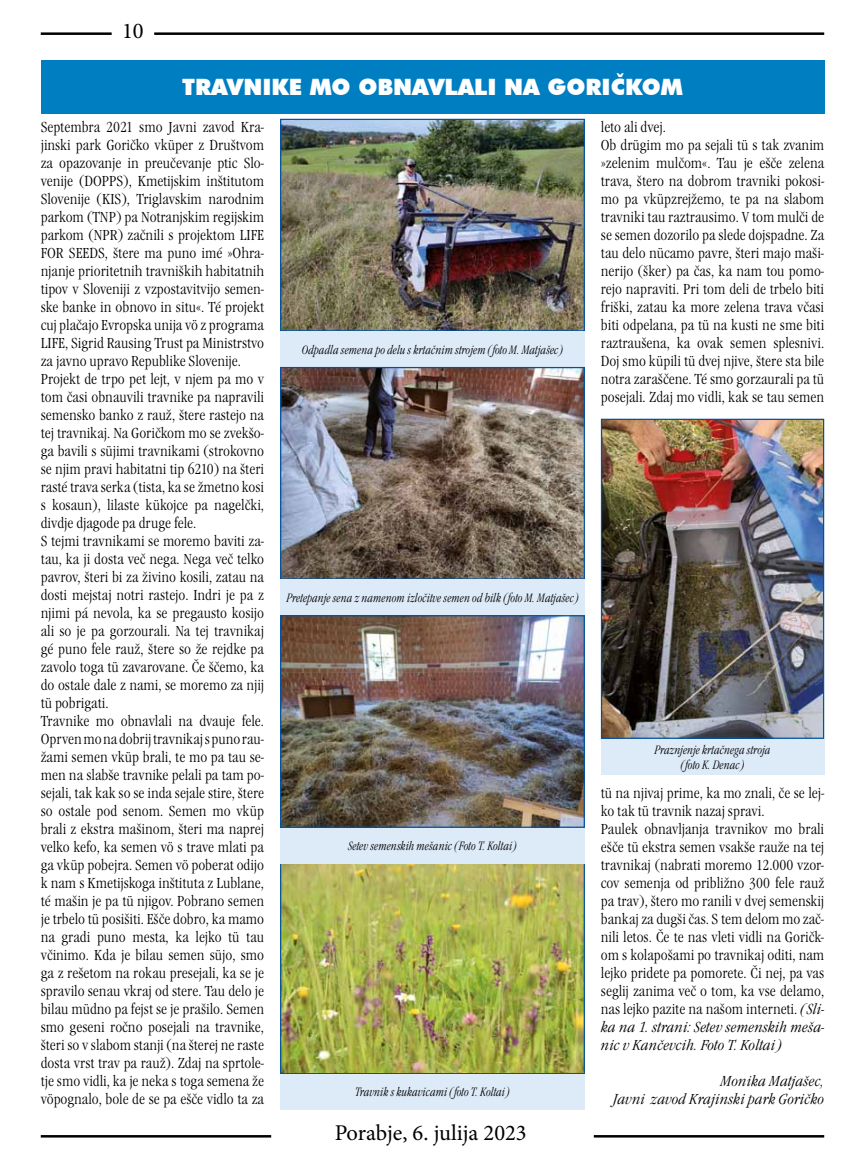
<style>
.page{position:relative;width:865px;height:1170px;background:#fff}
.page>*{position:absolute;margin:0;border:0;box-sizing:border-box;transform-origin:0 0}
.t1{font:900 22.5px "Futura BT";color:#fff}
.t2{font:22.5px "Minion Pro";color:#000}
.t3{font:15px/18px "Garamond Itc TEE Ligh Cond";color:#000;scale:1.05 1}
.t4{font:15px/18px "Garamond Itc TEE Ligh Cond Ital";color:#000;scale:1.05 1}
.t5{font:12.5px/15px "Garamond Itc TEE Ligh Cond Ital";color:#000;text-align:center;scale:.9 1}
.s1{font-family:"Garamond Itc TEE Ligh Cond Ital"}
</style>
<div class="page">
<hr style="left:41px;top:32px;width:71px;height:3px;background:#000">
<hr style="left:154px;top:32px;width:670px;height:3px;background:#000">
<hr style="left:41px;top:1134px;width:230px;height:3px;background:#000">
<hr style="left:594px;top:1134px;width:230px;height:3px;background:#000">
<div style="left:41px;top:60px;width:783px;height:53px;background:#007ec2"></div>
<img style="left:603px;top:420px;width:219px;height:316px">
<div style="left:601px;top:418px;width:223px;height:320px;border:1px solid #0053a1"></div>
<div style="left:601px;top:738px;width:223px;height:36px;background:#ddeaf8"></div>
<img style="left:282px;top:121px;width:301px;height:208px">
<div style="left:280px;top:119px;width:305px;height:212px;border:1px solid #0053a1"></div>
<div style="left:280px;top:331px;width:305px;height:36px;background:#ddeaf8"></div>
<img style="left:282px;top:369px;width:301px;height:208px">
<div style="left:280px;top:367px;width:305px;height:212px;border:1px solid #0053a1"></div>
<div style="left:280px;top:579px;width:305px;height:36px;background:#ddeaf8"></div>
<img style="left:282px;top:863px;width:301px;height:209px">
<div style="left:280px;top:861px;width:305px;height:213px;border:1px solid #0053a1"></div>
<div style="left:280px;top:1074px;width:305px;height:35px;background:#ddeaf8"></div>
<img style="left:282px;top:617px;width:301px;height:208px">
<div style="left:280px;top:615px;width:305px;height:212px;border:1px solid #0053a1"></div>
<div style="left:280px;top:827px;width:305px;height:36px;background:#ddeaf8"></div>
<h1 class="t2" style="left:122px;top:15px;width:23px">10</h1>
<h1 class="t1" style="left:182px;top:74px;width:502px">TRAVNIKE MO OBNAVLALI NA GORIČKOM</h1>
<p class="t3" style="left:41px;top:118px;width:214px">Septembra 2021 smo Javni zavod Kra&shy;jinski park Goričko vküper z Društvom za opazovanje in preučevanje ptic Slo&shy;venije (DOPPS), Kmetijskim inštitutom Slovenije (KIS), Triglavskim narodnim parkom (TNP) pa Notranjskim regijskim parkom (NPR) začnili s projektom LIFE FOR SEEDS, štere ma puno imé »Ohra&shy;njanje prioritetnih travniških habitatnih tipov v Sloveniji z vzpostavitvijo semen&shy;ske banke in obnovo in situ«. Té projekt cuj plačajo Evropska unija vö z programa LIFE, Sigrid Rausing Trust pa Ministrstvo za javno upravo Republike Slovenije.<br>Projekt de trpo pet lejt, v njem pa mo v tom časi obnauvili travnike pa napravili semensko banko z rauž, štere rastejo na tej travnikaj. Na Goričkom mo se zvekšo&shy;ga bavili s süjimi travnikami (strokovno se njim pravi habitatni tip 6210) na šteri rasté trava serka (tista, ka se žmetno kosi s kosaun), lilaste kükojce pa nagelčki, divdje djagode pa druge fele.<br>S tejmi travnikami se moremo baviti za&shy;tau, ka ji dosta več nega. Nega več telko pavrov, šteri bi za živino kosili, zatau na dosti mejstaj notri rastejo. Indri je pa z njimi pá nevola, ka se pregausto kosijo ali so je pa gorzourali. Na tej travnikaj gé puno fele rauž, štere so že rejdke pa zavolo toga tü zavarovane. Če ščemo, ka do ostale dale z nami, se moremo za njij tü pobrigati.<br>Travnike mo obnavlali na dvauje fele.<br>Oprven mo na dobrij travnikaj s puno rau&shy;žami semen vküp brali, te mo pa tau se&shy;men na slabše travnike pelali pa tam po&shy;sejali, tak kak so se inda sejale stire, štere so ostale pod senom. Semen mo vküp brali z ekstra mašinom, šteri ma naprej velko kefo, ka semen vö s trave mlati pa ga vküp pobejra. Semen vö poberat odijo k nam s Kmetijskoga inštituta z Lublane, té mašin je pa tü njigov. Pobrano semen je trbelo tü posišiti. Ešče dobro, ka mamo na gradi puno mesta, ka lejko tü tau včinimo. Kda je bilau semen süjo, smo ga z rešetom na rokau presejali, ka se je spravilo senau vkraj od stere. Tau delo je bilau müdno pa fejst se je prašilo. Semen smo geseni ročno posejali na travnike, šteri so v slabom stanji (na šterej ne raste dosta vrst trav pa rauž). Zdaj na sprtole&shy;tje smo vidli, ka je neka s toga semena že vöpognalo, bole de se pa ešče vidlo ta za</p>
<p class="t5" style="left:302px;top:342px;width:292px">Odpadla semena po delu s krtačnim strojem (foto M. Matjašec)</p>
<p class="t5" style="left:286px;top:590px;width:326px">Pretepanje sena z namenom izločitve semen od bilk (foto M. Matjašec)</p>
<p class="t5" style="left:348px;top:838px;width:189px">Setev semenskih mešanic (Foto T. Koltai)</p>
<p class="t5" style="left:355px;top:1085px;width:173px">Travnik s kukavicami (foto T. Koltai)</p>
<h1 class="t2" style="left:335px;top:1117px;width:194px">Porabje, 6. julija 2023</h1>
<p class="t3" style="left:601px;top:118px;width:214px">leto ali dvej.<br>Ob drügim mo pa sejali tü s tak zvanim »zelenim mulčom«. Tau je ešče zelena trava, štero na dobrom travniki pokosi&shy;mo pa vküpzrejžemo, te pa na slabom travniki tau raztrausimo. V tom mulči de se semen dozorilo pa slede dojspadne. Za tau delo nücamo pavre, šteri majo maši&shy;nerijo (šker) pa čas, ka nam tou pomo&shy;rejo napraviti. Pri tom deli de trbelo biti friški, zatau ka more zelena trava včasi biti odpelana, pa tü na kusti ne sme biti raztraušena, ka ovak semen splesnivi.<br>Doj smo küpili tü dvej njive, štere sta bile notra zaraščene. Té smo gorzaurali pa tü posejali. Zdaj mo vidli, kak se tau semen</p>
<p class="t5" style="left:654px;top:742px;width:131px">Praznjenje krtačnega stroja (foto K. Denac)</p>
<p class="t3" style="left:601px;top:784px;width:214px">tü na njivaj prime, ka mo znali, če se lej&shy;ko tak tü travnik nazaj spravi.<br>Paulek obnavljanja travnikov mo brali ešče tü ekstra semen vsakše rauže na tej travnikaj (nabrati moremo 12.000 vzor&shy;cov semenja od približno 300 fele rauž pa trav), štero mo ranili v dvej semenskij bankaj za dugši čas. S tem delom mo zač&shy;nili letos. Če te nas vleti vidli na Goričk&shy;om s kolapošami po travnikaj oditi, nam lejko pridete pa pomorete. Či nej, pa vas seglij zanima več o tom, ka vse delamo, nas lejko pazite na našom interneti. <span class="s1">(Sli-</span></p>
<p class="t4" style="left:601px;top:1018px;width:214px">ka na 1. strani: Setev semenskih meša&shy;nic v Kančevcih. Foto T. Koltai)</p>
<p class="t4" style="left:613px;top:1072px;width:202px;text-align:right">Monika Matjašec,<br>Javni zavod Krajinski park Goričko</p>
</div>
